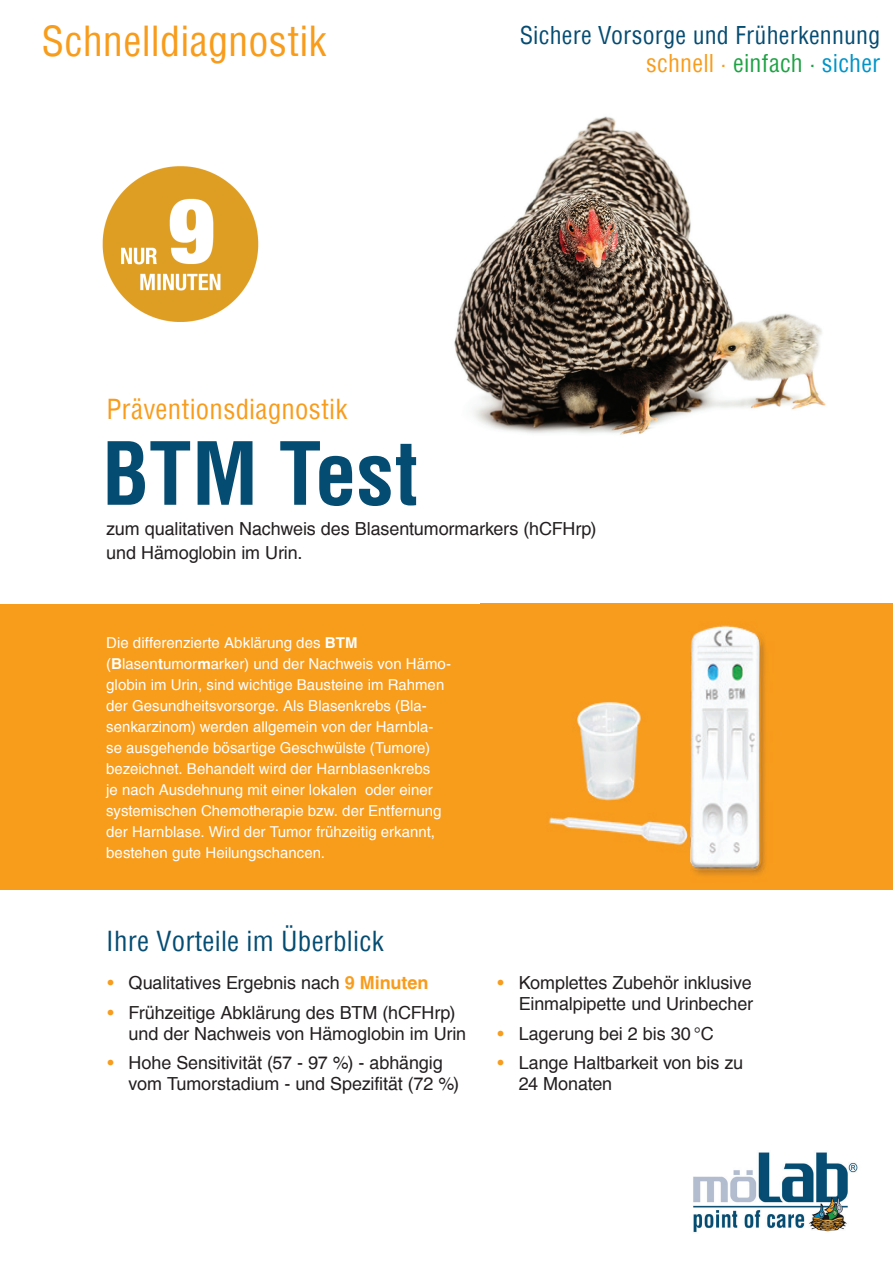
<style>
.page{position:relative;width:893px;height:1263px;background:#fff}
.page>*{position:absolute;margin:0;border:0;box-sizing:border-box;transform-origin:0 0}
.t1{font:700 condensed 84.75px "Helvetica";color:#054c72}
.t2{font:condensed 40.5px "Helvetica";letter-spacing:.005em;color:#f89c1c}
.t3{font:condensed 27px "Helvetica";letter-spacing:.01em;color:#054c72}
.t4{font:condensed 27px "Helvetica";letter-spacing:.01em;color:#f89c1c}
.t5{font:condensed 24px/28.5px "Helvetica";letter-spacing:.01em;color:#054c72;text-align:right}
.t6{font:18px/21px "Helvetica";letter-spacing:-.005em;color:#231f20}
.t7{font:15px/21px "Helvetica";color:#fff}
.s1{color:#f89c1c}
.s2{color:#1fa245}
.s3{color:#0094c8}
.s4{font-weight:700}
.s5{font-weight:700;color:#f89c1c}
</style>
<div class="page">
<img style="left:454px;top:116px;width:372px;height:319px">
<div style="left:0;top:604px;width:893px;height:285px;background:#f89c1c"></div>
<img style="left:480px;top:604px;width:413px;height:285px">
<img style="left:102px;top:166px;width:157px;height:156px">
<img style="left:693px;top:1152px;width:165px;height:81px">
<h2 class="t2" style="left:41px;top:15px;width:287px">Schnelldiagnostik</h2>
<h3 class="t5" style="left:520px;top:20px;width:362px">Sichere Vorsorge und Früherkennung <span class="s1">schnell ·</span> <span class="s2">einfach ·</span> <span class="s3">sicher</span></h3>
<h3 class="t4" style="left:106px;top:392px;width:243px">Präventionsdiagnostik</h3>
<h1 class="t1" style="left:102px;top:418px;width:318px">BTM Test</h1>
<p class="t6" style="left:106px;top:517px;width:492px;line-height:24px">zum qualitativen Nachweis des Blasentumormarkers (hCFHrp) und Hämoglobin im Urin.</p>
<p class="t7" style="left:106px;top:633px;width:346px">Die differenzierte Abklärung des <span class="s4">BTM </span>(<span class="s4">B</span>lasen<span class="s4">t</span>umor<span class="s4">m</span>arker) und der Nachweis von Hämo&shy;globin im Urin, sind wichtige Bausteine im Rahmen der Gesundheitsvorsorge. Als Blasenkrebs (Bla&shy;senkarzinom) werden allgemein von der Harnbla&shy;se ausgehende bösartige Geschwülste (Tumore) bezeichnet. Behandelt wird der Harnblasenkrebs<br>je nach Ausdehnung mit einer lokalen oder einer systemischen Chemotherapie bzw. der Entfernung der Harnblase. Wird der Tumor frühzeitig erkannt, bestehen gute Heilungschancen.</p>
<h3 class="t3" style="left:106px;top:924px;width:279px">Ihre Vorteile im Überblick</h3>
<p class="t6" style="left:107px;top:972px;width:323px"><span class="s1">•</span> Qualitatives Ergebnis nach <span class="s5">9 Minuten</span></p>
<p class="t6" style="left:129px;top:1002px;width:339px;text-indent:-21px"><span class="s1">•</span> Frühzeitige Abklärung des BTM (hCFHrp) und der Nachweis von Hämoglobin im Urin</p>
<p class="t6" style="left:129px;top:1052px;width:332px;text-indent:-21px"><span class="s1">•</span> Hohe Sensitivität (57 - 97 %) - abhängig vom Tumorstadium - und Spezifität (72 %)</p>
<p class="t6" style="left:497px;top:972px;width:257px;text-align:right"><span class="s1">•</span> Komplettes Zubehör inklusive<br>Einmalpipette und Urinbecher</p>
<p class="t6" style="left:497px;top:1023px;width:218px"><span class="s1">•</span> Lagerung bei 2 bis 30 °C</p>
<p class="t6" style="left:519px;top:1052px;width:226px;text-indent:-21px"><span class="s1">•</span> Lange Haltbarkeit von bis zu<br>24 Monaten</p>
</div>
